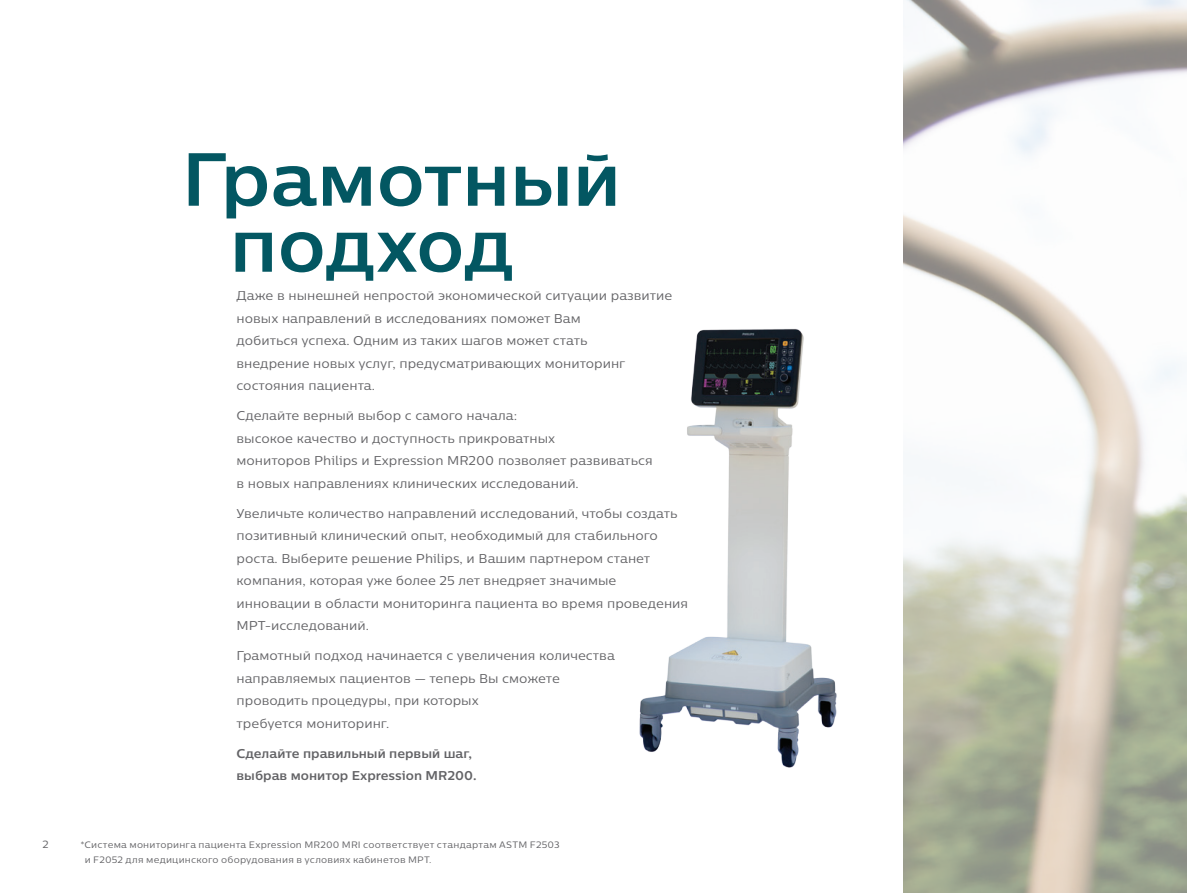
<style>
.page{position:relative;width:1187px;height:893px;background:#fff}
.page>*{position:absolute;margin:0;border:0;box-sizing:border-box;transform-origin:0 0}
.t1{font:700 75px/66px "Centrale Sans Pro";color:#035762}
.t2{font:12.75px/22.5px "Centrale Sans Pro";color:#636366}
.t3{font:700 12.75px/22.5px "Centrale Sans Pro";color:#636366}
.t4{font:10.5px "Centrale Sans Pro";color:#636366}
.t5{font:9.3px/15px "Centrale Sans Pro";letter-spacing:.02em;color:#636366}
</style>
<div class="page">
<img style="left:639px;top:329px;width:198px;height:439px">
<svg style="left:903px;top:0;width:283px;height:893px"></svg>
<p class="t4" style="left:43px;top:838px;width:8px">2</p>
<h1 class="t1" style="left:230px;top:145px;width:393px;text-indent:-48px">Грамотный подход</h1>
<p class="t2" style="left:236px;top:284px;width:437px">Даже в нынешней непростой экономической ситуации развитие новых направлений в исследованиях поможет Вам<br>добиться успеха. Одним из таких шагов может стать<br>внедрение новых услуг, предусматривающих мониторинг состояния пациента.</p>
<p class="t2" style="left:236px;top:404px;width:417px">Сделайте верный выбор с самого начала:<br>высокое качество и доступность прикроватных<br>мониторов Philips и Expression MR200 позволяет развиваться в новых направлениях клинических исследований.</p>
<p class="t2" style="left:236px;top:502px;width:453px">Увеличьте количество направлений исследований, чтобы создать позитивный клинический опыт, необходимый для стабильного роста. Выберите решение Philips, и Вашим партнером станет компания, которая уже более 25 лет внедряет значимые инновации в области мониторинга пациента во время проведения МРТ-исследований.</p>
<p class="t2" style="left:236px;top:644px;width:380px">Грамотный подход начинается с увеличения количества направляемых пациентов — теперь Вы сможете проводить процедуры, при которых<br>требуется мониторинг.</p>
<p class="t3" style="left:236px;top:742px;width:241px">Сделайте правильный первый шаг, выбрав монитор Expression MR200.</p>
<p class="t5" style="left:85px;top:837px;width:476px;text-indent:-4px">*Система мониторинга пациента Expression MR200 MRI соответствует стандартам ASTM F2503 и F2052 для медицинского оборудования в условиях кабинетов МРТ.</p>
</div>
